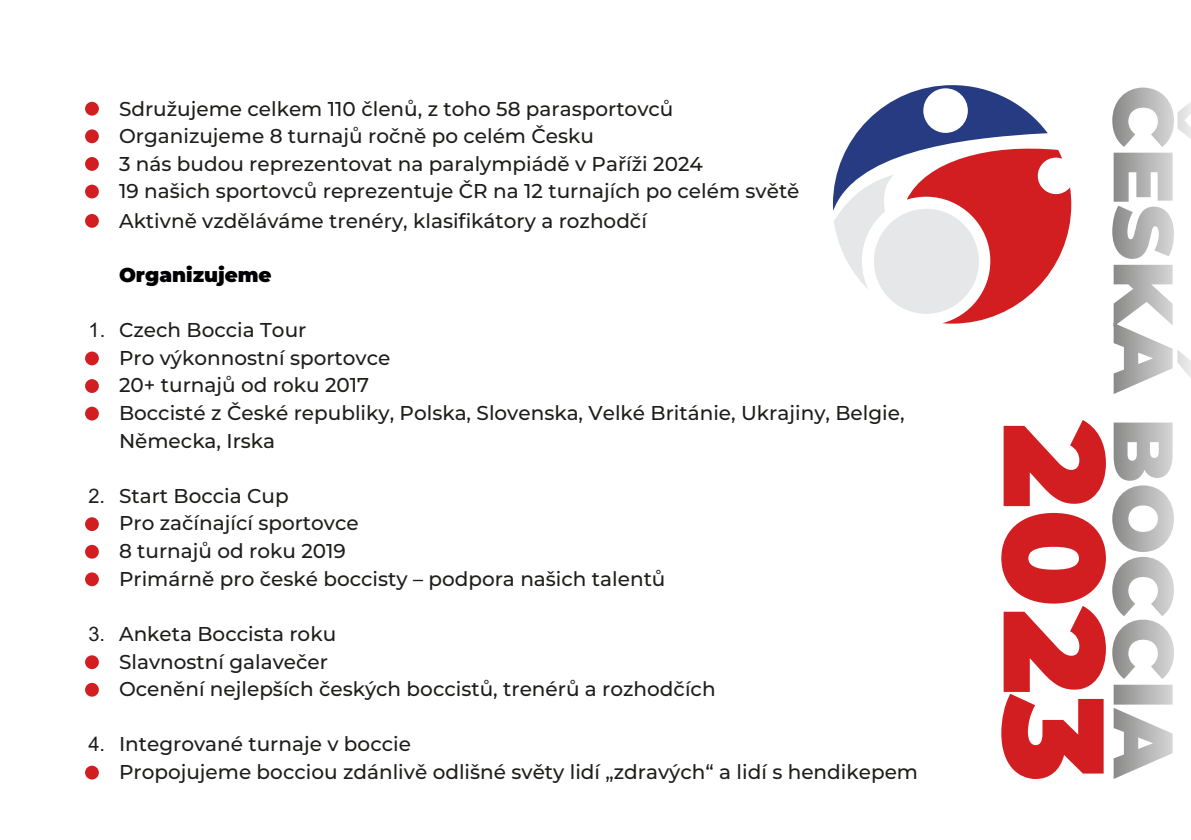
<style>
.page{position:relative;width:1191px;height:840px;background:#fff}
.page>*{position:absolute;margin:0;border:0;box-sizing:border-box;transform-origin:0 0}
.t1{font:900 142.8px "Montserrat";color:#d31e21}
.t2{font:500 20px/27.6px "Montserrat";color:#1d1d1b}
.t3{font:900 20px "Montserrat";color:#000002}
.s1{font-family:"Arial";font-weight:400}
</style>
<div class="page">
<svg style="left:1112px;top:87px;width:79px;height:692px"></svg>
<svg style="left:833px;top:85px;width:238px;height:238px"></svg>
<div style="left:874px;top:209px;width:104px;height:104px;background:#e6e7e9;border-radius:50%"></div>
<div style="left:85px;top:102px;width:14px;height:13px;background:#d31e21;border-radius:50%"></div>
<div style="left:85px;top:129px;width:14px;height:14px;background:#d31e21;border-radius:50%"></div>
<div style="left:85px;top:157px;width:14px;height:14px;background:#d31e21;border-radius:50%"></div>
<div style="left:85px;top:351px;width:14px;height:14px;background:#d31e21;border-radius:50%"></div>
<div style="left:85px;top:379px;width:14px;height:14px;background:#d31e21;border-radius:50%"></div>
<div style="left:85px;top:184px;width:14px;height:14px;background:#d31e21;border-radius:50%"></div>
<div style="left:85px;top:214px;width:14px;height:14px;background:#d31e21;border-radius:50%"></div>
<div style="left:85px;top:406px;width:14px;height:14px;background:#d31e21;border-radius:50%"></div>
<div style="left:85px;top:517px;width:14px;height:13px;background:#d31e21;border-radius:50%"></div>
<div style="left:85px;top:544px;width:14px;height:14px;background:#d31e21;border-radius:50%"></div>
<div style="left:85px;top:572px;width:14px;height:14px;background:#d31e21;border-radius:50%"></div>
<div style="left:85px;top:655px;width:14px;height:13px;background:#d31e21;border-radius:50%"></div>
<div style="left:85px;top:682px;width:14px;height:14px;background:#d31e21;border-radius:50%"></div>
<div style="left:85px;top:765px;width:14px;height:14px;background:#d31e21;border-radius:50%"></div>
<p class="t2" style="left:119px;top:94px;width:682px">Sdružujeme celkem 110 členů, z toho 58 parasportovců Organizujeme 8 turnajů ročně po celém Česku<br>3 nás budou reprezentovat na paralympiádě v Paříži 2024<br>19 našich sportovců reprezentuje ČR na 12 turnajích po celém světě Aktivně vzděláváme trenéry, klasifikátory a rozhodčí</p>
<p class="t3" style="left:119px;top:262px;width:154px">Organizujeme</p>
<p class="t2" style="left:119px;top:316px;width:787px;text-indent:-30px"><span class="s1">1.</span> Czech Boccia Tour<br>Pro výkonnostní sportovce<br>20+ turnajů od roku 2017<br>Boccisté z České republiky, Polska, Slovenska, Velké Británie, Ukrajiny, Belgie, Německa, Irska</p>
<p class="t2" style="left:119px;top:481px;width:548px;text-indent:-31px"><span class="s1">2.</span> Start Boccia Cup<br>Pro začínající sportovce<br>8 turnajů od roku 2019<br>Primárně pro české boccisty – podpora našich talentů</p>
<p class="t2" style="left:119px;top:619px;width:598px;text-indent:-31px"><span class="s1">3.</span> Anketa Boccista roku<br>Slavnostní galavečer<br>Ocenění nejlepších českých boccistů, trenérů a rozhodčích</p>
<p class="t2" style="left:119px;top:730px;width:800px;text-indent:-31px"><span class="s1">4.</span> Integrované turnaje v boccie<br>Propojujeme bocciou zdánlivě odlišné světy lidí „zdravých“ a lidí s hendikepem</p>
<h1 class="t1" style="left:1141px;top:421px;width:362px;rotate:90deg">2023</h1>
</div>
